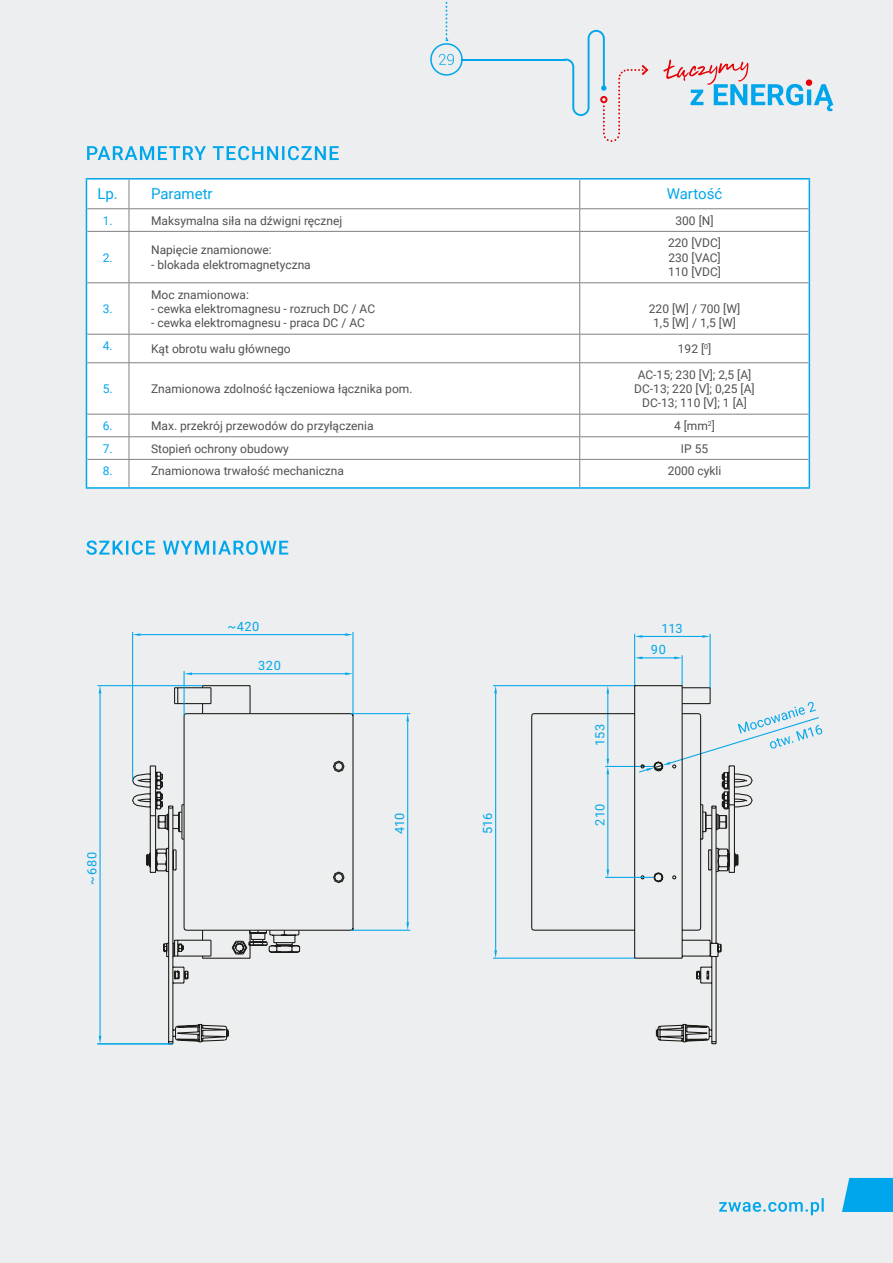
<style>
.page{position:relative;width:893px;height:1263px;background:#edeeef}
.page>*{position:absolute;margin:0;border:0;box-sizing:border-box;transform-origin:0 0}
.t1{font:15px "Roboto";color:#00a6eb}
.t2{font:12.75px/21.5px "Roboto";letter-spacing:.04em;color:#00a6eb}
.t3{font:12px/14.4px "Roboto";color:#504f53;text-align:center}
.t4{font:12px "Roboto";color:#00a6eb}
</style>
<div class="page">
<svg style="left:719px;top:1198px;width:105px;height:17px;background:#b1dbed"></svg>
<svg style="left:842px;top:1178px;width:51px;height:34px;background:#10abeb"></svg>
<svg style="left:86px;top:540px;width:202px;height:15px;background:#97d3ed"></svg>
<svg style="left:561px;top:30px;width:87px;height:112px;background:#e2e6ea"></svg>
<div style="left:430px;top:43px;width:33px;height:33px;border:2px solid #00a6eb;border-radius:50%"></div>
<svg style="left:445px;top:0;width:2px;height:41px"></svg>
<svg style="left:439px;top:54px;width:15px;height:11px"></svg>
<svg style="left:663px;top:59px;width:170px;height:52px;background:#c5d7e4"></svg>
<div style="left:806px;top:79px;width:6px;height:7px;background:#e60005;border-radius:50%"></div>
<hr style="left:461px;top:59px;width:105px;height:1px;background:#00a6eb">
<svg style="left:87px;top:180px;width:722px;height:307px"></svg>
<hr style="left:87px;top:208px;width:42px;height:1px;background:#818084">
<hr style="left:87px;top:231px;width:42px;height:1px;background:#818084">
<hr style="left:129px;top:232px;width:1px;height:50px;background:#818084">
<hr style="left:87px;top:282px;width:42px;height:1px;background:#818084">
<hr style="left:129px;top:283px;width:1px;height:51px;background:#818084">
<svg style="left:129px;top:335px;width:1px;height:27px"></svg>
<hr style="left:129px;top:363px;width:1px;height:51px;background:#818084">
<svg style="left:129px;top:415px;width:1px;height:72px"></svg>
<hr style="left:129px;top:282px;width:451px;height:1px;background:#818084">
<hr style="left:579px;top:232px;width:1px;height:50px;background:#818084">
<hr style="left:580px;top:282px;width:229px;height:1px;background:#818084">
<hr style="left:579px;top:283px;width:1px;height:51px;background:#818084">
<svg style="left:579px;top:335px;width:1px;height:27px"></svg>
<hr style="left:579px;top:363px;width:1px;height:51px;background:#818084">
<svg style="left:579px;top:415px;width:1px;height:72px"></svg>
<svg style="left:129px;top:180px;width:1px;height:51px"></svg>
<svg style="left:579px;top:180px;width:1px;height:51px"></svg>
<hr style="left:129px;top:208px;width:451px;height:1px;background:#818084">
<hr style="left:129px;top:231px;width:451px;height:1px;background:#818084">
<hr style="left:580px;top:208px;width:229px;height:1px;background:#818084">
<hr style="left:580px;top:231px;width:229px;height:1px;background:#818084">
<hr style="left:87px;top:334px;width:42px;height:1px;background:#818084">
<hr style="left:129px;top:334px;width:451px;height:1px;background:#818084">
<hr style="left:580px;top:334px;width:229px;height:1px;background:#818084">
<hr style="left:87px;top:362px;width:42px;height:1px;background:#818084">
<hr style="left:129px;top:362px;width:451px;height:1px;background:#818084">
<hr style="left:580px;top:362px;width:229px;height:1px;background:#818084">
<hr style="left:87px;top:414px;width:42px;height:1px;background:#818084">
<hr style="left:129px;top:414px;width:451px;height:1px;background:#818084">
<hr style="left:580px;top:414px;width:229px;height:1px;background:#818084">
<hr style="left:87px;top:436px;width:42px;height:1px;background:#818084">
<hr style="left:129px;top:436px;width:451px;height:1px;background:#818084">
<hr style="left:580px;top:436px;width:229px;height:1px;background:#818084">
<hr style="left:87px;top:459px;width:42px;height:1px;background:#818084">
<hr style="left:129px;top:459px;width:451px;height:1px;background:#818084">
<hr style="left:580px;top:459px;width:229px;height:1px;background:#818084">
<hr style="left:86px;top:178px;width:43px;height:2px;background:#00a6eb">
<hr style="left:129px;top:178px;width:451px;height:2px;background:#00a6eb">
<hr style="left:580px;top:178px;width:230px;height:2px;background:#00a6eb">
<svg style="left:86px;top:180px;width:1px;height:51px"></svg>
<svg style="left:809px;top:180px;width:1px;height:51px"></svg>
<hr style="left:86px;top:231px;width:1px;height:52px;background:#00a6eb">
<hr style="left:809px;top:231px;width:1px;height:52px;background:#00a6eb">
<hr style="left:86px;top:283px;width:1px;height:51px;background:#00a6eb">
<hr style="left:809px;top:283px;width:1px;height:51px;background:#00a6eb">
<svg style="left:86px;top:334px;width:1px;height:29px"></svg>
<svg style="left:809px;top:334px;width:1px;height:29px"></svg>
<hr style="left:86px;top:363px;width:1px;height:51px;background:#00a6eb">
<hr style="left:809px;top:363px;width:1px;height:51px;background:#00a6eb">
<svg style="left:86px;top:414px;width:1px;height:73px"></svg>
<svg style="left:809px;top:414px;width:1px;height:73px"></svg>
<hr style="left:86px;top:487px;width:43px;height:2px;background:#00a6eb">
<hr style="left:129px;top:487px;width:451px;height:2px;background:#00a6eb">
<hr style="left:580px;top:487px;width:230px;height:2px;background:#00a6eb">
<svg style="left:87px;top:146px;width:252px;height:14px;background:#92d2ed"></svg>
<svg style="left:635px;top:685px;width:187px;height:193px;background:#dee2e4"></svg>
<p class="t1" style="left:97px;top:184px;width:117px">Lp. Parametr</p>
<p class="t1" style="left:667px;top:184px;width:57px">Wartość</p>
<p class="t4" style="left:103px;top:212px;width:11px">1.</p>
<p class="t3" style="left:151px;top:213px;width:193px">Maksymalna siła na dźwigni ręcznej</p>
<p class="t3" style="left:675px;top:213px;width:40px">300 [N]</p>
<p class="t4" style="left:103px;top:249px;width:11px">2.</p>
<p class="t3" style="left:668px;top:235px;width:54px;text-align:justify">220 [VDC] 230 [VAC] 110 [VDC]</p>
<p class="t3" style="left:151px;top:242px;width:122px">Napięcie znamionowe:</p>
<p class="t3" style="left:151px;top:257px;width:161px">- blokada elektromagnetyczna</p>
<p class="t4" style="left:103px;top:300px;width:11px">3.</p>
<p class="t3" style="left:151px;top:287px;width:99px">Moc znamionowa:</p>
<p class="t3" style="left:151px;top:301px;width:226px">- cewka elektromagnesu - rozruch DC / AC</p>
<p class="t3" style="left:151px;top:315px;width:215px">- cewka elektromagnesu - praca DC / AC</p>
<p class="t3" style="left:649px;top:301px;width:93px">220 [W] / 700 [W]<br>1,5 [W] / 1,5 [W]</p>
<p class="t4" style="left:103px;top:337px;width:11px">4.</p>
<p class="t3" style="left:151px;top:341px;width:141px">Kąt obrotu wału głównego</p>
<p class="t3" style="left:678px;top:341px;width:35px">192 [<sup>0</sup>]</p>
<p class="t4" style="left:103px;top:380px;width:11px">5.</p>
<p class="t3" style="left:151px;top:381px;width:263px">Znamionowa zdolność łączeniowa łącznika pom.</p>
<p class="t3" style="left:634px;top:367px;width:122px">AC-15; 230 [V]; 2,5 [A]<br>DC-13; 220 [V]; 0,25 [A]<br>DC-13; 110 [V]; 1 [A]</p>
<p class="t4" style="left:103px;top:417px;width:11px">6.</p>
<p class="t3" style="left:151px;top:418px;width:224px">Max. przekrój przewodów do przyłączenia</p>
<p class="t3" style="left:674px;top:418px;width:43px">4 [mm<sup>2</sup>]</p>
<p class="t4" style="left:103px;top:440px;width:11px">7.</p>
<p class="t3" style="left:151px;top:441px;width:139px">Stopień ochrony obudowy</p>
<p class="t3" style="left:681px;top:441px;width:29px">IP 55</p>
<p class="t4" style="left:103px;top:462px;width:11px">8.</p>
<p class="t3" style="left:151px;top:463px;width:194px">Znamionowa trwałość mechaniczna</p>
<p class="t3" style="left:668px;top:463px;width:55px">2000 cykli</p>
<p class="t2" style="left:81px;top:885px;width:34px;rotate:-90deg">~680</p>
<p class="t2" style="left:227px;top:615px;width:34px">~420</p>
<p class="t2" style="left:258px;top:655px;width:24px">320</p>
<p class="t2" style="left:389px;top:834px;width:23px;rotate:-90deg">410</p>
<p class="t2" style="left:476px;top:834px;width:24px;rotate:-90deg">516</p>
<p class="t2" style="left:589px;top:746px;width:24px;rotate:-90deg">153</p>
<p class="t2" style="left:589px;top:826px;width:24px;rotate:-90deg">210</p>
<p class="t2" style="left:651px;top:617px;width:33px;text-indent:11px">113<br>90</p>
</div>
